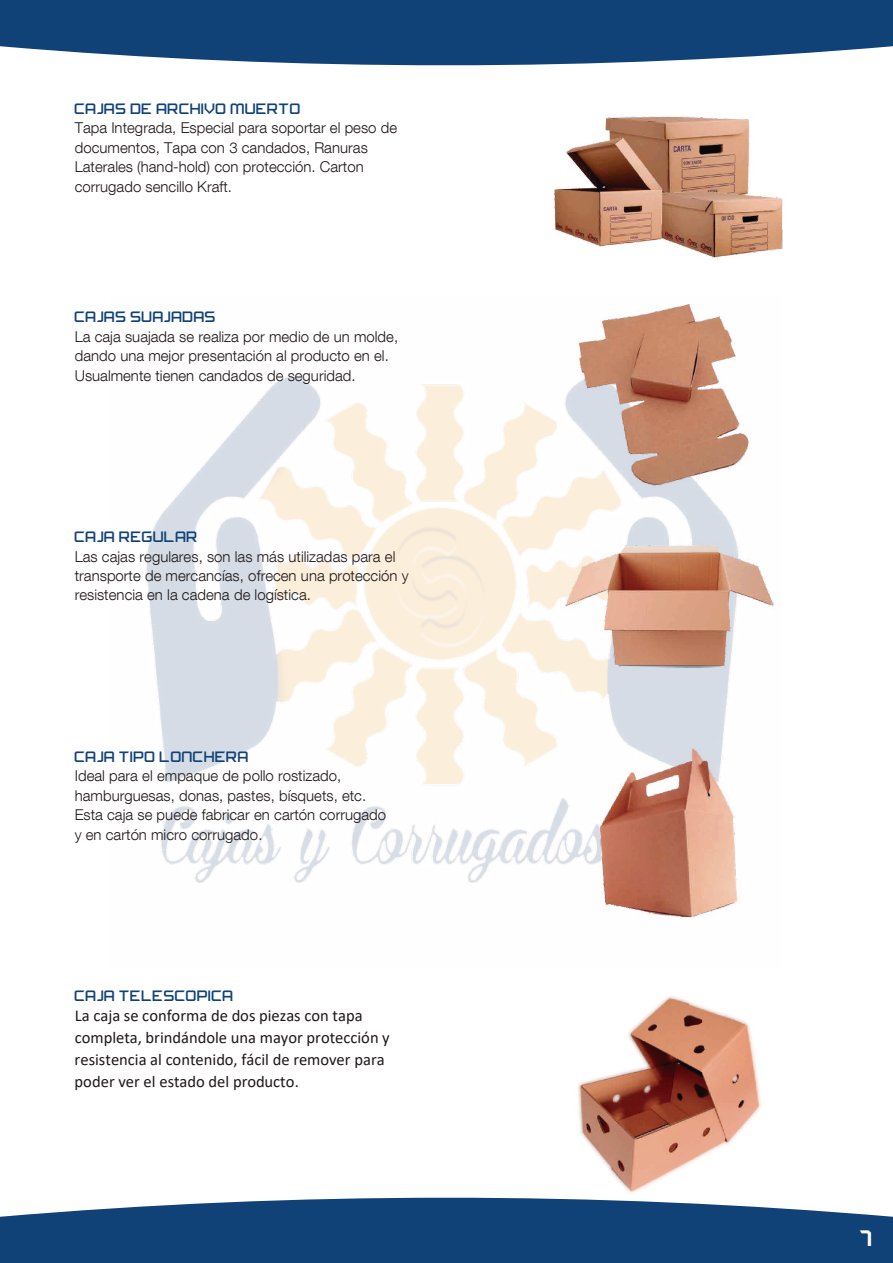
<style>
.page{position:relative;width:893px;height:1263px;background:#fff}
.page>*{position:absolute;margin:0;border:0;box-sizing:border-box;transform-origin:0 0}
.t1{font:27px "FROSTBITE Narrow";color:#fff}
.t2{font:16.5px/21.8px "Calibri";color:#1f1819}
.t3{font:300 15px/19.5px "Helvetica Neue LT Com";color:#1f1819}
.t4{font:15px "FROSTBITE Narrow";letter-spacing:.005em;color:#114277}
</style>
<div class="page">
<img style="left:146px;top:376px;width:405px;height:507px">
<svg style="left:0;top:1197px;width:893px;height:66px;background:#285484"></svg>
<svg style="left:0;top:0;width:893px;height:66px;background:#2a5685"></svg>
<img style="left:551px;top:116px;width:236px;height:1084px">
<p class="t4" style="left:75px;top:100px;width:228px">CAJAS DE ARCHIVO MUERTO</p>
<p class="t3" style="left:75px;top:118px;width:324px">Tapa Integrada, Especial para soportar el peso de documentos, Tapa con 3 candados, Ranuras Laterales (hand-hold) con protección. Carton corrugado sencillo Kraft.</p>
<p class="t4" style="left:75px;top:308px;width:143px">CAJAS SUAJADAS</p>
<p class="t3" style="left:75px;top:326px;width:325px">La caja suajada se realiza por medio de un molde, dando una mejor presentación al producto en el.<br>Usualmente tienen candados de seguridad.</p>
<p class="t4" style="left:75px;top:528px;width:125px">CAJA REGULAR</p>
<p class="t3" style="left:75px;top:546px;width:336px">Las cajas regulares, son las más utilizadas para el transporte de mercancías, ofrecen una protección y resistencia en la cadena de logística.</p>
<p class="t4" style="left:75px;top:748px;width:176px">CAJA TIPO LONCHERA</p>
<p class="t3" style="left:75px;top:766px;width:313px">Ideal para el empaque de pollo rostizado, hamburguesas, donas, pastes, bísquets, etc.<br>Esta caja se puede fabricar en cartón corrugado y en cartón micro corrugado.</p>
<p class="t4" style="left:75px;top:987px;width:161px">CAJA TELESCOPICA</p>
<p class="t2" style="left:75px;top:1004px;width:317px">La caja se conforma de dos piezas con tapa completa, brindándole una mayor protección y resistencia al contenido, fácil de remover para poder ver el estado del producto.</p>
<h1 class="t1" style="left:860px;top:1221px;width:15px">1</h1>
</div>
